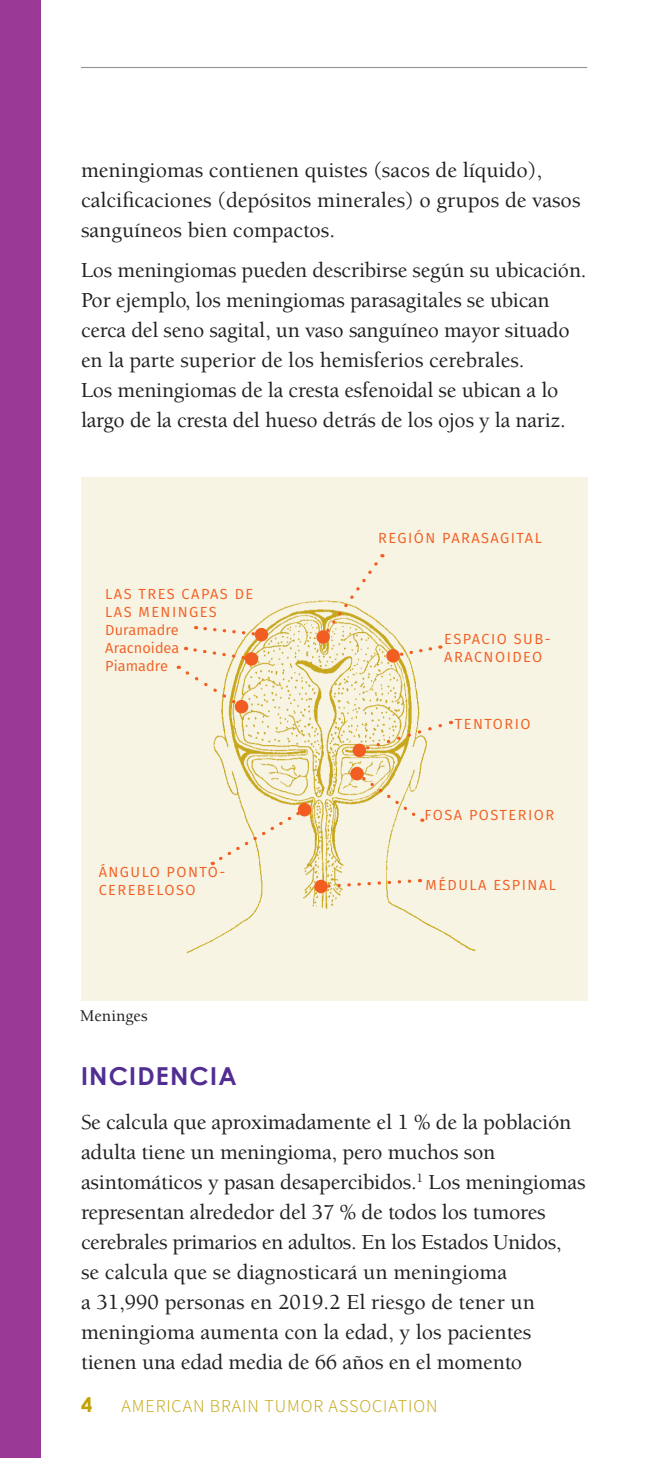
<style>
.page{position:relative;width:648px;height:1458px;background:#fff}
.page>*{position:absolute;margin:0;border:0;box-sizing:border-box;transform-origin:0 0}
.Body{font:700 24.75px "Century Gothic";letter-spacing:.05em;color:#522e92}
.Body-2{font:500 22.05px/29.9px "Berkeley Pro";letter-spacing:-.01em;color:#231f20}
.t1{font:700 20.25px "Century Gothic";color:#c2a205}
.t2{font:18px "Source Sans Variable";letter-spacing:.05em;color:#c2a205}
.t3{font:500 16.88px "Berkeley Pro";color:#231f20}
.t4{font:14.62px/18px "Fira Sans";letter-spacing:.1em;color:#f25d21}
.t5{font:14.62px "Fira Sans";letter-spacing:.005em;color:#f25d21}
</style>
<div class="page">
<div style="left:0;top:0;width:40px;height:1458px;background:#993995"></div>
<hr style="left:81px;top:67px;width:506px;height:1px;background:#939598">
<div style="left:81px;top:477px;width:506px;height:523px;background:#f8f4e3"></div>
<svg style="left:196px;top:625px;width:66px;height:13px"></svg>
<div style="left:255px;top:628px;width:13px;height:13px;background:#f25d21;border-radius:50%"></div>
<div style="left:245px;top:652px;width:13px;height:14px;background:#f25d21;border-radius:50%"></div>
<svg style="left:178px;top:646px;width:75px;height:63px"></svg>
<div style="left:235px;top:700px;width:13px;height:13px;background:#f25d21;border-radius:50%"></div>
<svg style="left:359px;top:721px;width:86px;height:32px"></svg>
<div style="left:353px;top:744px;width:13px;height:13px;background:#f25d21;border-radius:50%"></div>
<svg style="left:321px;top:554px;width:62px;height:85px"></svg>
<div style="left:316px;top:630px;width:14px;height:14px;background:#f25d21;border-radius:50%"></div>
<svg style="left:393px;top:645px;width:41px;height:14px"></svg>
<div style="left:386px;top:649px;width:14px;height:14px;background:#f25d21;border-radius:50%"></div>
<svg style="left:321px;top:878px;width:92px;height:12px"></svg>
<div style="left:314px;top:880px;width:14px;height:13px;background:#f25d21;border-radius:50%"></div>
<div style="left:212px;top:808px;width:94px;height:57px;background:#f8f4e3"></div>
<div style="left:298px;top:803px;width:13px;height:13px;background:#f25d21;border-radius:50%"></div>
<svg style="left:356px;top:772px;width:67px;height:50px"></svg>
<div style="left:350px;top:767px;width:14px;height:13px;background:#f25d21;border-radius:50%"></div>
<p class="Body-2" style="left:81px;top:156px;width:501px">meningiomas contienen quistes (sacos de líquido), calcificaciones (depósitos minerales) o grupos de vasos sanguíneos bien compactos.</p>
<p class="Body-2" style="left:81px;top:256px;width:507px">Los meningiomas pueden describirse según su ubicación.<br>Por ejemplo, los meningiomas parasagitales se ubican cerca del seno sagital, un vaso sanguíneo mayor situado en la parte superior de los hemisferios cerebrales.<br>Los meningiomas de la cresta esfenoidal se ubican a lo largo de la cresta del hueso detrás de los ojos y la nariz.</p>
<p class="t4" style="left:105px;top:585px;width:150px">LAS TRES CAPAS DE<br>LAS MENINGES</p>
<p class="t5" style="left:105px;top:619px;width:75px">Duramadre</p>
<p class="t5" style="left:105px;top:637px;width:76px">Aracnoidea</p>
<p class="t5" style="left:105px;top:655px;width:64px">Piamadre</p>
<p class="t4" style="left:99px;top:863px;width:128px">ÁNGULO PONTO-<br>CEREBELOSO</p>
<p class="t3" style="left:80px;top:1006px;width:69px">Meninges</p>
<p class="t4" style="left:378px;top:528px;width:165px">REGIÓN PARASAGITAL</p>
<p class="t4" style="left:444px;top:630px;width:108px">ESPACIO SUB-<br>ARACNOIDEO</p>
<p class="t4" style="left:455px;top:715px;width:77px">TENTORIO</p>
<p class="t4" style="left:425px;top:806px;width:131px">FOSA POSTERIOR</p>
<p class="t4" style="left:426px;top:875px;width:132px">MÉDULA ESPINAL</p>
<p class="Body" style="left:81px;top:1058px;width:157px">INCIDENCIA</p>
<p class="Body-2" style="left:81px;top:1108px;width:506px">Se calcula que aproximadamente el 1 % de la población adulta tiene un meningioma, pero muchos son asintomáticos y pasan desapercibidos.<sup>1</sup> Los meningiomas representan alrededor del 37 % de todos los tumores cerebrales primarios en adultos. En los Estados Unidos,<br>se calcula que se diagnosticará un meningioma<br>a 31,990 personas en 2019.2 El riesgo de tener un meningioma aumenta con la edad, y los pacientes tienen una edad media de 66 años en el momento</p>
<p class="t1" style="left:81px;top:1390px;width:13px">4</p>
<p class="t2" style="left:122px;top:1395px;width:318px">AMERICAN BRAIN TUMOR ASSOCIATION</p>
</div>
